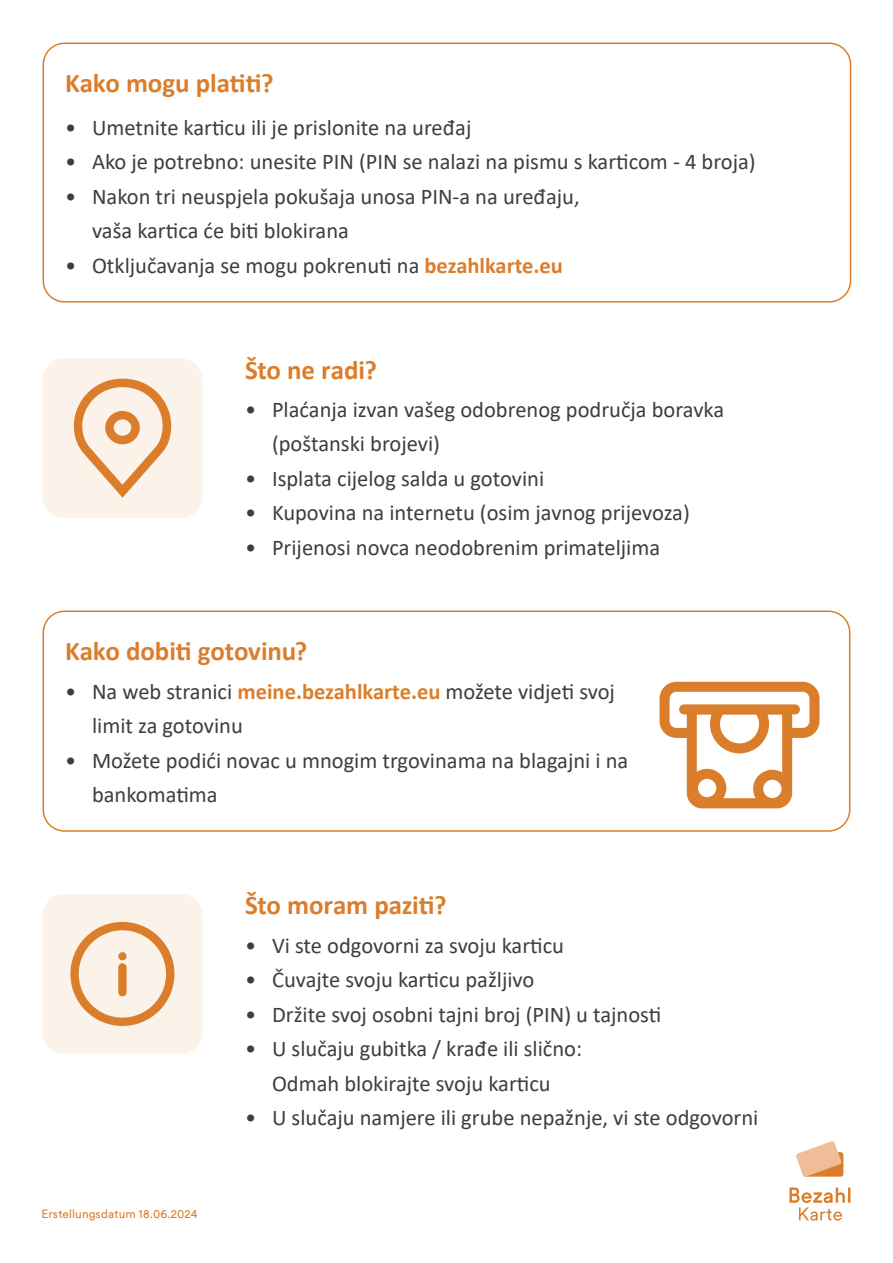
<style>
.page{position:relative;width:893px;height:1263px;background:#fff}
.page>*{position:absolute;margin:0;border:0;box-sizing:border-box;transform-origin:0 0}
.t1{font:700 27px "Calibri";letter-spacing:-.005em;color:#db7e2b}
.t2{font:22.5px/34.5px "Calibri";color:#3e3e3e}
.t3{font:12px "Josala";color:#db7e2b}
.s1{font-weight:700;color:#db7e2b}
</style>
<div class="page">
<div style="left:43px;top:610px;width:807px;height:222px;border:2px solid #db7e2b;border-radius:21px"></div>
<div style="left:43px;top:43px;width:808px;height:260px;border:2px solid #db7e2b;border-radius:21px"></div>
<svg style="left:789px;top:1187px;width:61px;height:34px"></svg>
<div style="left:803px;top:1152px;width:40px;height:25px;background:#db7e2b;border-radius:3px"></div>
<svg style="left:796px;top:1141px;width:46px;height:36px"></svg>
<div style="left:42px;top:358px;width:160px;height:160px;background:#fbf2ea;border-radius:21px"></div>
<svg style="left:659px;top:682px;width:160px;height:126px"></svg>
<div style="left:42px;top:894px;width:160px;height:160px;background:#fbf2ea;border-radius:21px"></div>
<svg style="left:70px;top:922px;width:104px;height:104px"></svg>
<div style="left:118px;top:963px;width:9px;height:33px;background:#db7e2b;border-radius:4px"></div>
<div style="left:118px;top:952px;width:9px;height:8px;background:#db7e2b;border-radius:50%"></div>
<svg style="left:74px;top:379px;width:97px;height:119px"></svg>
<p class="t1" style="left:65px;top:64px;width:210px">Kako mogu platiti?</p>
<p class="t2" style="left:65px;top:110px;width:408px">• Umetnite karticu ili je prislonite na uređaj</p>
<p class="t2" style="left:65px;top:144px;width:692px">• Ako je potrebno: unesite PIN (PIN se nalazi na pismu s karticom - 4 broja)</p>
<p class="t2" style="left:92px;top:179px;width:489px;text-indent:-27px">• Nakon tri neuspjela pokušaja unosa PIN-a na uređaju, vaša kartica će biti blokirana</p>
<p class="t2" style="left:65px;top:248px;width:499px">• Otključavanja se mogu pokrenuti na <span class="s1">bezahlkarte.eu</span></p>
<p class="t1" style="left:245px;top:350px;width:133px">Što ne radi?</p>
<p class="t2" style="left:272px;top:391px;width:454px;text-indent:-27px">• Plaćanja izvan vašeg odobrenog područja boravka (poštanski brojevi)</p>
<p class="t2" style="left:245px;top:460px;width:301px">• Isplata cijelog salda u gotovini</p>
<p class="t2" style="left:245px;top:495px;width:446px">• Kupovina na internetu (osim javnog prijevoza)</p>
<p class="t2" style="left:245px;top:529px;width:417px">• Prijenosi novca neodobrenim primateljima</p>
<p class="t1" style="left:65px;top:632px;width:244px">Kako dobiti gotovinu?</p>
<p class="t2" style="left:92px;top:673px;width:524px;text-indent:-27px">• Na web stranici <span class="s1">meine.bezahlkarte.eu</span> možete vidjeti svoj limit za gotovinu</p>
<p class="t2" style="left:92px;top:742px;width:538px;text-indent:-27px">• Možete podići novac u mnogim trgovinama na blagajni i na bankomatima</p>
<p class="t3" style="left:42px;top:1207px;width:158px">Erstellungsdatum 18.06.2024</p>
<p class="t1" style="left:245px;top:886px;width:203px">Što moram paziti?</p>
<p class="t2" style="left:245px;top:927px;width:321px">• Vi ste odgovorni za svoju karticu</p>
<p class="t2" style="left:245px;top:962px;width:291px">• Čuvajte svoju karticu pažljivo</p>
<p class="t2" style="left:245px;top:996px;width:418px">• Držite svoj osobni tajni broj (PIN) u tajnosti</p>
<p class="t2" style="left:245px;top:1031px;width:339px;text-align:center">• U slučaju gubitka / krađe ili slično:<br>Odmah blokirajte svoju karticu</p>
<p class="t2" style="left:245px;top:1100px;width:515px">• U slučaju namjere ili grube nepažnje, vi ste odgovorni</p>
</div>
